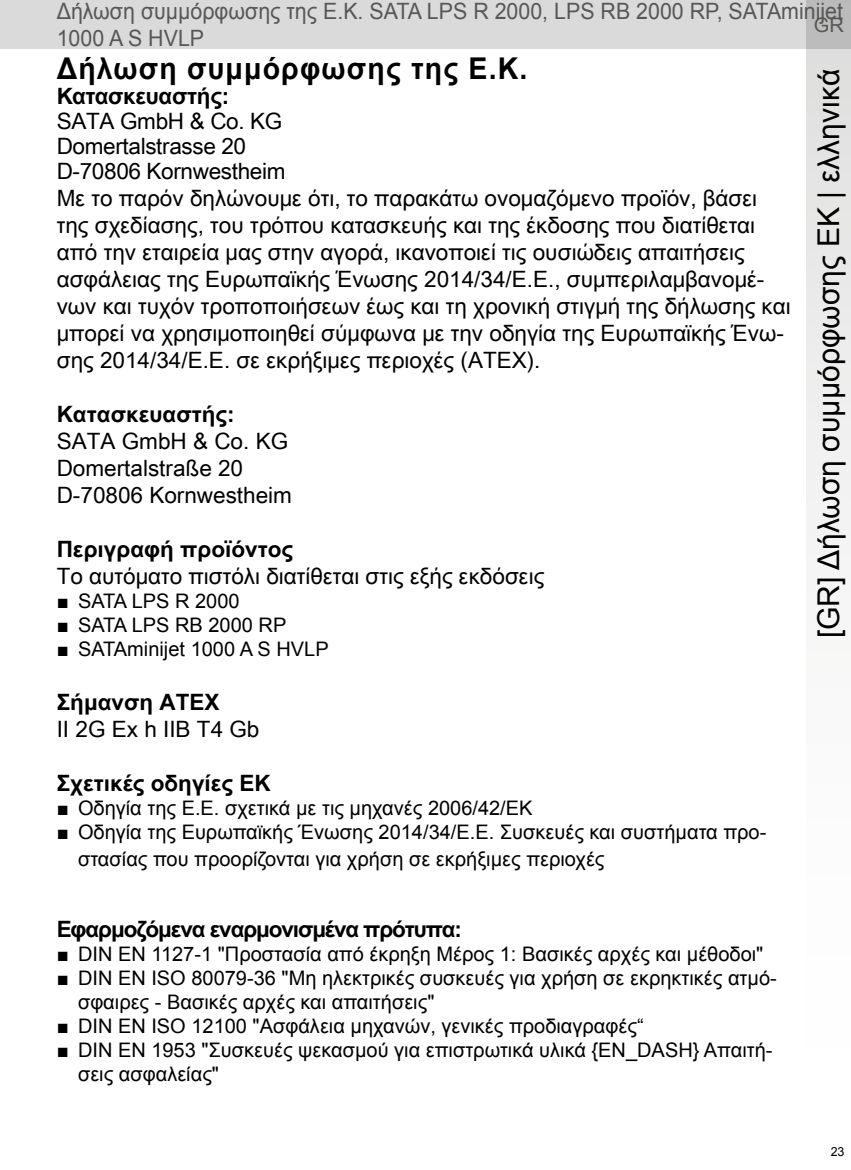
<style>
.page{position:relative;width:851px;height:1170px;background:#fff}
.page>*{position:absolute;margin:0;border:0;box-sizing:border-box;transform-origin:0 0}
.t1{font:30px "Arial";color:#000}
.t2{font:700 30px "Arial";letter-spacing:.04em;color:#000;scale:.95 1}
.t3{font:22.5px/26.5px "Arial Unicode MS";color:#000}
.t4{font:22.5px/27px "Arial";color:#575756;scale:.95 1}
.t5{font:700 22.5px "Arial Unicode MS";color:#000}
.t6{font:700 22.5px "Arial Unicode MS";letter-spacing:-.05em;color:#000}
.t7{font:700 22.5px "Arial";letter-spacing:-.015em;color:#000}
.t8{font:20px/24px "Arial";color:#000}
.t9{font:20px "Arial";color:#575756}
.t10{font:12.5px "Arial";color:#000}
</style>
<div class="page">
<div style="left:0;top:0;width:850px;height:49px;background:#dadada"></div>
<svg style="left:806px;top:0;width:44px;height:555px"></svg>
<p class="t4" style="left:57px;top:-2px;width:829px">Δήλωση συμμόρφωσης της Ε.Κ. SATA LPS R 2000, LPS RB 2000 RP, SATAminijet<br>1000 A S HVLP</p>
<h1 class="t2" style="left:57px;top:48px;width:497px">Δήλωση συμμόρφωσης της Ε.Κ.</h1>
<p class="t7" style="left:57px;top:81px;width:174px">Κατασκευαστής:</p>
<p class="t3" style="left:57px;top:107px;width:735px">SATA GmbH &amp; Co. KG<br>Domertalstrasse 20<br>D-70806 Kornwestheim<br>Με το παρόν δηλώνουμε ότι, το παρακάτω ονομαζόμενο προϊόν, βάσει της σχεδίασης, του τρόπου κατασκευής και της έκδοσης που διατίθεται από την εταιρεία μας στην αγορά, ικανοποιεί τις ουσιώδεις απαιτήσεις ασφάλειας της Ευρωπαϊκής Ένωσης 2014/34/Ε.Ε., συμπεριλαμβανομέ&shy;νων και τυχόν τροποποιήσεων έως και τη χρονική στιγμή της δήλωσης και μπορεί να χρησιμοποιηθεί σύμφωνα με την οδηγία της Ευρωπαϊκής Ένω&shy;σης 2014/34/Ε.Ε. σε εκρήξιμες περιοχές (ATEX).</p>
<p class="t5" style="left:57px;top:397px;width:179px">Κατασκευαστής:</p>
<p class="t3" style="left:57px;top:427px;width:237px">SATA GmbH &amp; Co. KG<br>Domertalstraße 20<br>D-70806 Kornwestheim</p>
<p class="t5" style="left:57px;top:532px;width:238px">Περιγραφή προϊόντος</p>
<p class="t3" style="left:57px;top:562px;width:489px">Το αυτόματο πιστόλι διατίθεται στις εξής εκδόσεις</p>
<p class="t8" style="left:57px;top:589px;width:184px">■ SATA LPS R 2000</p>
<p class="t8" style="left:57px;top:613px;width:231px">■ SATA LPS RB 2000 RP</p>
<p class="t8" style="left:57px;top:637px;width:273px">■ SATAminijet 1000 A S HVLP</p>
<p class="t5" style="left:57px;top:685px;width:164px">Σήμανση ATEX</p>
<p class="t3" style="left:57px;top:715px;width:204px">II 2G Ex h IIB T4 Gb</p>
<p class="t5" style="left:57px;top:766px;width:215px">Σχετικές οδηγίες ΕΚ</p>
<p class="t8" style="left:57px;top:796px;width:477px">■ Οδηγία της Ε.Ε. σχετικά με τις μηχανές 2006/42/EΚ</p>
<p class="t8" style="left:78px;top:818px;width:689px;line-height:27px;text-indent:-21px">■ Οδηγία της Ευρωπαϊκής Ένωσης 2014/34/Ε.Ε. Συσκευές και συστήματα προ&shy;στασίας που προορίζονται για χρήση σε εκρήξιμες περιοχές</p>
<p class="t9" style="left:813px;top:11px;width:31px">GR</p>
<h1 class="t1" style="left:808px;top:638px;width:570px;rotate:-90deg">[GR] Δήλωση συμμόρφωσης ΕΚ | ελληνικά</h1>
<p class="t6" style="left:57px;top:912px;width:407px">Εφαρμοζόμενα εναρμονισμένα πρότυπα:</p>
<p class="t8" style="left:57px;top:942px;width:708px">■ DIN EN 1127-1 "Προστασία από έκρηξη Μέρος 1: Βασικές αρχές και μέθοδοι"</p>
<p class="t8" style="left:78px;top:966px;width:700px;text-indent:-21px">■ DIN EN ISO 80079-36 "Μη ηλεκτρικές συσκευές για χρήση σε εκρηκτικές ατμό&shy;σφαιρες - Βασικές αρχές και απαιτήσεις"</p>
<p class="t8" style="left:57px;top:1014px;width:588px">■ DIN EN ISO 12100 "Ασφάλεια μηχανών, γενικές προδιαγραφές“</p>
<p class="t8" style="left:78px;top:1038px;width:696px;text-indent:-21px">■ DIN EN 1953 "Συσκευές ψεκασμού για επιστρωτικά υλικά {EN_DASH} Απαιτή&shy;σεις ασφαλείας"</p>
<p class="t10" style="left:830px;top:1143px;width:15px">23</p>
</div>
